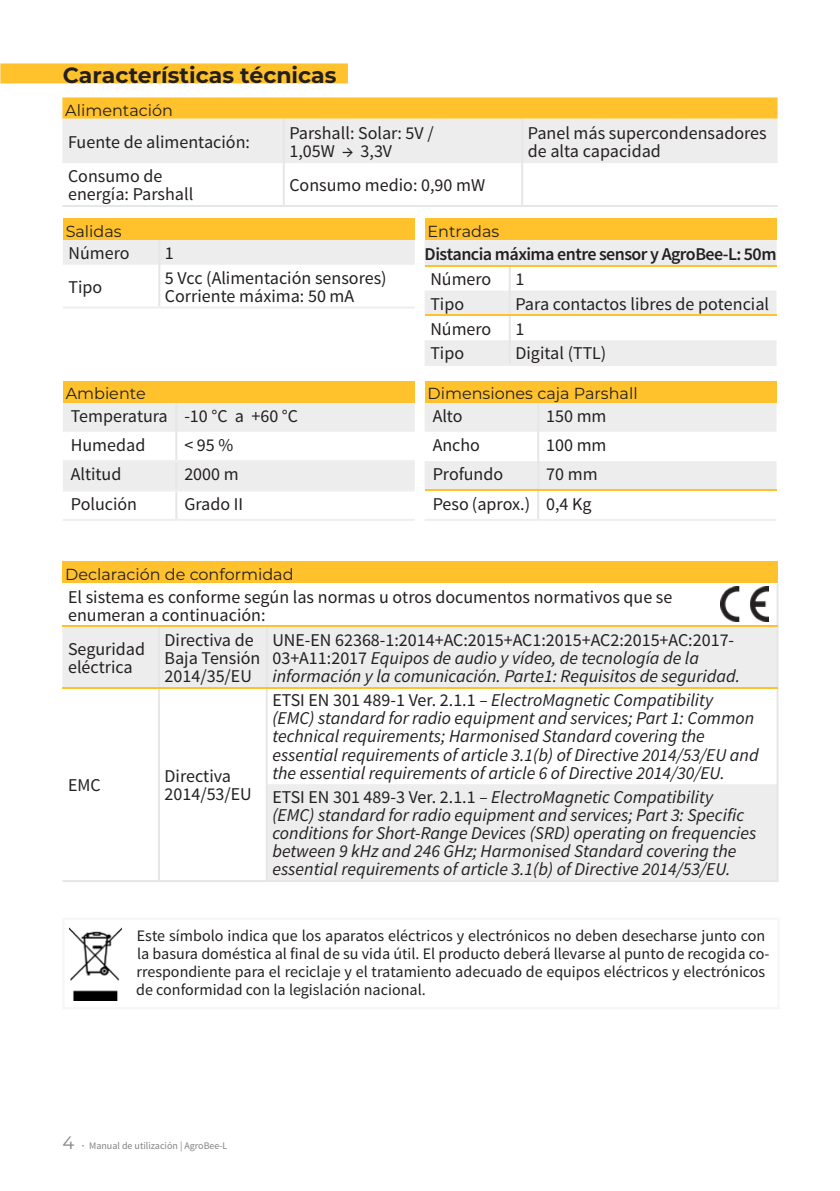
<style>
.page{position:relative;width:840px;height:1191px;background:#fff}
.page>*{position:absolute;margin:0;border:0;box-sizing:border-box;transform-origin:0 0}
.t1{font:700 22px "Montserrat";color:#231f20}
.t2{font:italic 18px/18px "Source Sans Pro";color:#231f20}
.t3{font:18px/18px "Source Sans Pro";color:#231f20}
.t4{font:600 18px "Source Sans Pro";letter-spacing:-.03em;color:#231f20}
.t5{font:16px/18px "Source Sans Pro";color:#231f20}
.t6{font:16px "Montserrat";color:#231f20}
.t7{font:10px "Source Sans Pro";color:#808285}
.s1{font-style:normal}
.s2{font-family:"Montserrat";font-size:18px}
.s3{font-weight:600}
</style>
<div class="page">
<div style="left:0;top:63px;width:348px;height:20px;background:#ffc22c"></div>
<hr style="left:282px;top:163px;width:2px;height:42px;background:#e5e6e8">
<hr style="left:521px;top:163px;width:2px;height:42px;background:#e5e6e8">
<hr style="left:62px;top:205px;width:221px;height:2px;background:#e5e6e8">
<hr style="left:283px;top:205px;width:239px;height:2px;background:#e5e6e8">
<hr style="left:522px;top:205px;width:255px;height:2px;background:#e5e6e8">
<svg style="left:62px;top:97px;width:715px;height:66px;background:#f3dfb0"></svg>
<div style="left:63px;top:240px;width:351px;height:25px;background:#ededee"></div>
<hr style="left:158px;top:240px;width:2px;height:25px;background:#e5e6e8">
<hr style="left:158px;top:265px;width:2px;height:41px;background:#e5e6e8">
<hr style="left:63px;top:306px;width:96px;height:2px;background:#eeefed">
<hr style="left:159px;top:306px;width:255px;height:2px;background:#eeefed">
<div style="left:63px;top:219px;width:351px;height:21px;background:#ffc22c"></div>
<svg style="left:63px;top:402px;width:351px;height:87px"></svg>
<hr style="left:175px;top:402px;width:2px;height:30px;background:#e5e6e8">
<hr style="left:175px;top:432px;width:2px;height:28px;background:#e5e6e8">
<hr style="left:175px;top:462px;width:2px;height:27px;background:#e5e6e8">
<hr style="left:175px;top:491px;width:2px;height:28px;background:#e5e6e8">
<hr style="left:63px;top:460px;width:113px;height:2px;background:#eeefed">
<hr style="left:176px;top:460px;width:238px;height:2px;background:#eeefed">
<hr style="left:63px;top:489px;width:113px;height:2px;background:#eeefed">
<hr style="left:176px;top:489px;width:238px;height:2px;background:#eeefed">
<hr style="left:63px;top:519px;width:113px;height:2px;background:#eeefed">
<hr style="left:176px;top:519px;width:238px;height:2px;background:#eeefed">
<div style="left:63px;top:381px;width:351px;height:21px;background:#ffc22c"></div>
<svg style="left:425px;top:402px;width:351px;height:88px"></svg>
<hr style="left:537px;top:402px;width:2px;height:30px;background:#e5e6e8">
<hr style="left:537px;top:432px;width:2px;height:29px;background:#e5e6e8">
<hr style="left:537px;top:461px;width:2px;height:29px;background:#e5e6e8">
<hr style="left:537px;top:490px;width:2px;height:29px;background:#e5e6e8">
<hr style="left:424px;top:519px;width:114px;height:2px;background:#eeefed">
<hr style="left:538px;top:519px;width:238px;height:2px;background:#eeefed">
<div style="left:424px;top:381px;width:352px;height:21px;background:#ffc22c"></div>
<svg style="left:425px;top:242px;width:351px;height:122px;fill:#ededee"></svg>
<hr style="left:508px;top:267px;width:2px;height:23px;background:#e5e6e8">
<hr style="left:508px;top:290px;width:2px;height:25px;background:#e5e6e8">
<hr style="left:508px;top:315px;width:2px;height:25px;background:#e5e6e8">
<hr style="left:508px;top:340px;width:2px;height:24px;background:#e5e6e8">
<hr style="left:424px;top:240px;width:85px;height:2px;background:#eeefed">
<hr style="left:509px;top:240px;width:267px;height:2px;background:#eeefed">
<hr style="left:424px;top:265px;width:85px;height:2px;background:#eeefed">
<hr style="left:509px;top:265px;width:267px;height:2px;background:#eeefed">
<hr style="left:424px;top:364px;width:85px;height:2px;background:#eeefed">
<hr style="left:509px;top:364px;width:267px;height:2px;background:#eeefed">
<div style="left:424px;top:219px;width:352px;height:21px;background:#ffc22c"></div>
<hr style="left:424px;top:265px;width:352px;height:1px;background:#ffc22c">
<hr style="left:424px;top:314px;width:352px;height:1px;background:#ffc22c">
<hr style="left:424px;top:490px;width:352px;height:1px;background:#ffc22c">
<div style="left:62px;top:917px;width:717px;height:92px;border:2px solid #f3f6f8"></div>
<img style="left:70px;top:928px;width:51px;height:72px">
<svg style="left:62px;top:627px;width:714px;height:253px;fill:#ededee"></svg>
<hr style="left:776px;top:583px;width:2px;height:43px;background:#e5e6e8">
<hr style="left:158px;top:626px;width:2px;height:61px;background:#e5e6e8">
<hr style="left:265px;top:626px;width:2px;height:61px;background:#e5e6e8">
<hr style="left:776px;top:626px;width:2px;height:61px;background:#e5e6e8">
<hr style="left:158px;top:687px;width:2px;height:97px;background:#e5e6e8">
<hr style="left:265px;top:687px;width:2px;height:97px;background:#e5e6e8">
<hr style="left:776px;top:687px;width:2px;height:97px;background:#e5e6e8">
<hr style="left:158px;top:784px;width:2px;height:96px;background:#e5e6e8">
<hr style="left:265px;top:784px;width:2px;height:96px;background:#e5e6e8">
<hr style="left:776px;top:784px;width:2px;height:96px;background:#e5e6e8">
<hr style="left:62px;top:880px;width:97px;height:2px;background:#e5e6e8">
<hr style="left:159px;top:880px;width:107px;height:2px;background:#e5e6e8">
<hr style="left:266px;top:880px;width:512px;height:2px;background:#e5e6e8">
<div style="left:62px;top:561px;width:715px;height:21px;background:#ffc22c"></div>
<hr style="left:62px;top:625px;width:715px;height:2px;background:#ffc22c">
<hr style="left:62px;top:687px;width:715px;height:2px;background:#ffc22c">
<img style="left:720px;top:587px;width:48px;height:34px">
<p class="t1" style="left:63px;top:60px;width:275px">Características técnicas</p>
<p class="t6" style="left:65px;top:99px;width:109px">Alimentación</p>
<p class="t3" style="left:68px;top:133px;width:183px">Fuente de alimentación:</p>
<p class="t3" style="left:289px;top:124px;width:146px">Parshall: Solar: 5V /<br>1,05W → 3,3V</p>
<p class="t3" style="left:527px;top:124px;width:240px">Panel más supercondensadores de alta capacidad</p>
<p class="t3" style="left:68px;top:168px;width:127px">Consumo de energía: Parshall</p>
<p class="t3" style="left:289px;top:177px;width:197px">Consumo medio: 0,90 mW</p>
<p class="t6" style="left:66px;top:220px;width:57px">Salidas</p>
<p class="t6" style="left:427px;top:220px;width:73px">Entradas</p>
<p class="t3" style="left:68px;top:244px;width:63px">Número</p>
<p class="t3" style="left:165px;top:244px;width:10px">1</p>
<p class="t3" style="left:68px;top:278px;width:35px">Tipo</p>
<p class="t3" style="left:165px;top:269px;width:223px">5 Vcc (Alimentación sensores)<br>Corriente máxima: 50 mA</p>
<p class="t4" style="left:424px;top:243px;width:353px">Distancia máxima entre sensor y AgroBee-L: 50m</p>
<p class="t3" style="left:430px;top:270px;width:63px">Número</p>
<p class="t3" style="left:515px;top:270px;width:10px">1</p>
<p class="t3" style="left:430px;top:295px;width:35px">Tipo</p>
<p class="t3" style="left:515px;top:295px;width:255px">Para contactos libres de potencial</p>
<p class="t3" style="left:430px;top:320px;width:63px">Número</p>
<p class="t3" style="left:515px;top:320px;width:10px">1</p>
<p class="t3" style="left:430px;top:345px;width:35px">Tipo</p>
<p class="t3" style="left:515px;top:345px;width:92px">Digital (TTL)</p>
<p class="t6" style="left:66px;top:383px;width:81px">Ambiente</p>
<p class="t6" style="left:427px;top:383px;width:211px">Dimensiones caja Parshall</p>
<p class="t3" style="left:71px;top:401px;width:229px;line-height:29.4px">Temperatura -10 °C a +60 °C<br>Humedad</p>
<p class="t3" style="left:184px;top:436px;width:50px">&lt; 95 %</p>
<p class="t3" style="left:71px;top:465px;width:52px">Altitud</p>
<p class="t3" style="left:184px;top:465px;width:56px">2000 m</p>
<p class="t3" style="left:71px;top:495px;width:68px">Polución</p>
<p class="t3" style="left:184px;top:495px;width:60px">Grado II</p>
<p class="t3" style="left:432px;top:407px;width:31px">Alto</p>
<p class="t3" style="left:546px;top:407px;width:62px">150 mm</p>
<p class="t3" style="left:432px;top:436px;width:49px">Ancho</p>
<p class="t3" style="left:546px;top:436px;width:62px">100 mm</p>
<p class="t3" style="left:432px;top:465px;width:72px">Profundo</p>
<p class="t3" style="left:432px;top:460px;width:166px;line-height:29.4px;text-indent:113px">70 mm<br>Peso (aprox.) 0,4 Kg</p>
<p class="t6" style="left:65px;top:563px;width:230px">Declaración de conformidad</p>
<p class="t3" style="left:68px;top:588px;width:605px">El sistema es conforme según las normas u otros documentos normativos que se enumeran a continuación:</p>
<p class="t3" style="left:68px;top:640px;width:79px">Seguridad eléctrica</p>
<p class="t3" style="left:164px;top:631px;width:97px">Directiva de<br>Baja Tensión<br>2014/35/EU</p>
<p class="t2" style="left:272px;top:630px;width:469px"><span class="s1">UNE-EN 62368-1:2014+AC:2015+AC1:2015+AC2:2015+AC:2017-<br>03+A11:2017</span> Equipos de audio y vídeo, de tecnología de la información y la comunicación. Parte1: Requisitos de seguridad.</p>
<p class="t3" style="left:68px;top:776px;width:34px">EMC</p>
<p class="t3" style="left:164px;top:767px;width:89px">Directiva<br>2014/53/EU</p>
<p class="t2" style="left:272px;top:691px;width:487px"><span class="s1">ETSI EN 301 489-1 Ver. 2.1.1</span> – ElectroMagnetic Compatibility (EMC) standard for radio equipment and services; Part 1: Common technical requirements; Harmonised Standard covering the essential requirements of article 3.1(b) of Directive 2014/53/EU and the essential requirements of article 6 of Directive 2014/30/EU.</p>
<p class="t2" style="left:272px;top:788px;width:485px"><span class="s1">ETSI EN 301 489-3 Ver. 2.1.1</span> – ElectroMagnetic Compatibility (EMC) standard for radio equipment and services; Part 3: Specific conditions for Short-Range Devices (SRD) operating on frequencies between 9 kHz and 246 GHz; Harmonised Standard covering the essential requirements of article 3.1(b) of Directive 2014/53/EU.</p>
<p class="t5" style="left:136px;top:926px;width:634px">Este símbolo indica que los aparatos eléctricos y electrónicos no deben desecharse junto con la basura doméstica al final de su vida útil. El producto deberá llevarse al punto de recogida co&shy;rrespondiente para el reciclaje y el tratamiento adecuado de equipos eléctricos y electrónicos de conformidad con la legislación nacional.</p>
<p class="t7" style="left:62px;top:1139px;width:166px"><span class="s2">4</span> <span class="s3">·</span> Manual de utilización | AgroBee-L</p>
</div>
